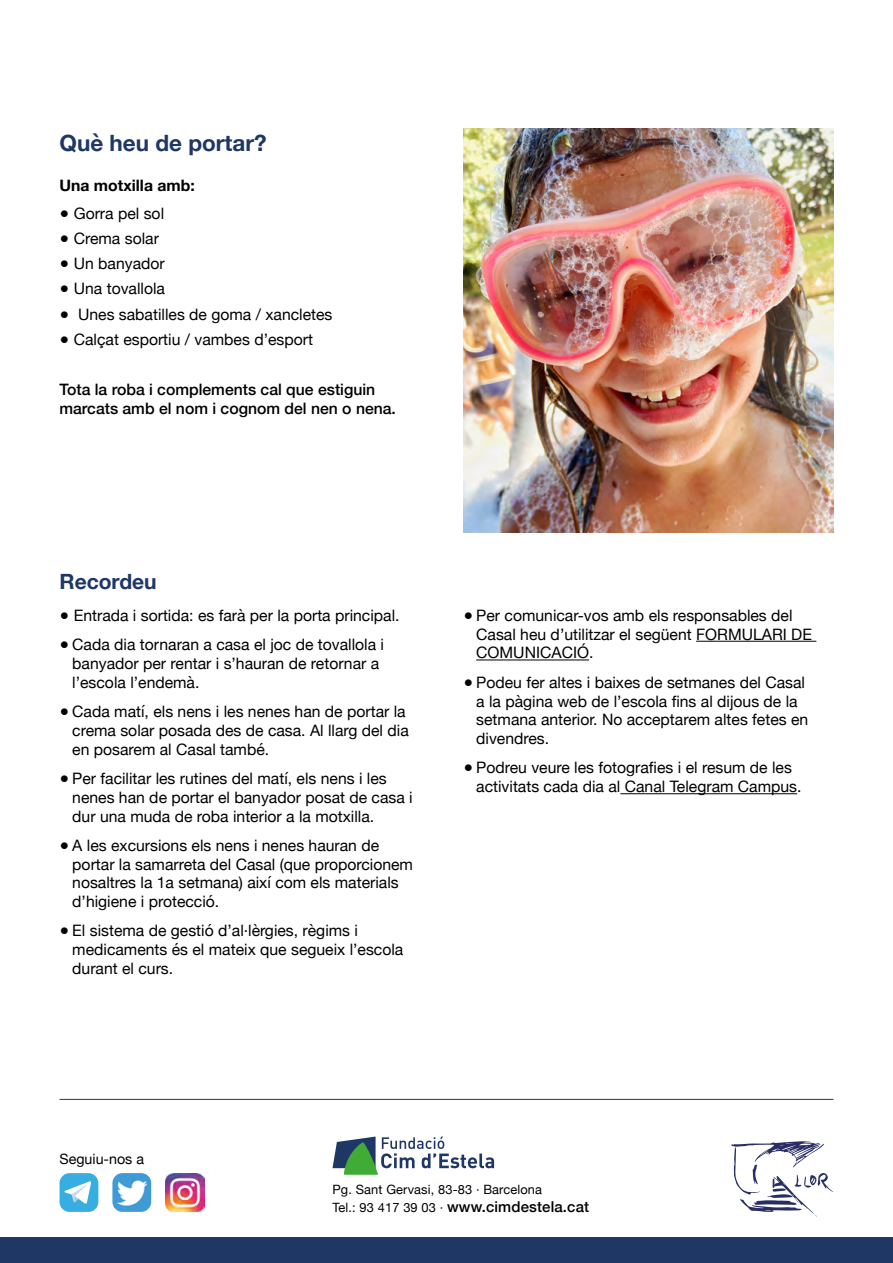
<style>
.page{position:relative;width:893px;height:1263px;background:#fff}
.page>*{position:absolute;margin:0;border:0;box-sizing:border-box;transform-origin:0 0}
.t1{font:700 22.5px "Helvetica Neue";color:#1f3765}
.t2{font:700 21px "Helvetica Neue";color:#1f3765}
.t3{font:15.75px/18.8px "Helvetica Neue";color:#000}
.t4{font:500 15.75px/18.9px "Helvetica Neue";color:#000}
.t5{font:700 15.75px "Helvetica Neue";color:#000}
.t6{font:500 15px "Helvetica Neue";letter-spacing:.01em;color:#000}
.t7{font:14.25px "Helvetica Neue";color:#000}
.t8{font:12.9px "Helvetica Neue";letter-spacing:.01em;color:#000}
.s1{font-weight:400;font-size:12.9px}
.s2{font-weight:300;font-size:12.9px}
</style>
<div class="page">
<hr style="left:696px;top:641px;width:120px;height:1px;background:#000">
<hr style="left:476px;top:660px;width:113px;height:1px;background:#000">
<hr style="left:620px;top:793px;width:177px;height:1px;background:#000">
<div style="left:0;top:1237px;width:893px;height:26px;background:#1f3765"></div>
<svg style="left:332px;top:1136px;width:162px;height:39px"></svg>
<img style="left:112px;top:1173px;width:39px;height:39px">
<img style="left:165px;top:1173px;width:39px;height:39px">
<svg style="left:60px;top:1173px;width:38px;height:39px"></svg>
<hr style="left:60px;top:1099px;width:773px;height:1px;background:#1f3765">
<svg style="left:731px;top:1141px;width:102px;height:76px"></svg>
<img style="left:463px;top:129px;width:370px;height:404px">
<h1 class="t1" style="left:60px;top:125px;width:209px">Què heu de portar?</h1>
<p class="t5" style="left:60px;top:173px;width:137px">Una motxilla amb:</p>
<p class="t3" style="left:60px;top:204px;width:106px">● Gorra pel sol</p>
<p class="t3" style="left:60px;top:230px;width:101px">● Crema solar</p>
<p class="t3" style="left:60px;top:255px;width:107px">● Un banyador</p>
<p class="t3" style="left:60px;top:280px;width:107px">● Una tovallola</p>
<p class="t3" style="left:60px;top:306px;width:274px">● Unes sabatilles de goma / xancletes</p>
<p class="t3" style="left:60px;top:331px;width:255px">● Calçat esportiu / vambes d’esport</p>
<p class="t4" style="left:60px;top:379px;width:338px">Tota la roba i complements cal que estiguin marcats amb el nom i cognom del nen o nena.</p>
<h2 class="t2" style="left:60px;top:565px;width:99px">Recordeu</h2>
<p class="t3" style="left:60px;top:607px;width:342px">● Entrada i sortida: es farà per la porta principal.</p>
<p class="t3" style="left:72px;top:636px;width:313px;text-indent:-13px">● Cada dia tornaran a casa el joc de tovallola i banyador per rentar i s’hauran de retornar a l’escola l’endemà.</p>
<p class="t3" style="left:72px;top:703px;width:338px;text-indent:-13px">● Cada matí, els nens i les nenes han de portar la crema solar posada des de casa. Al llarg del dia en posarem al Casal també.</p>
<p class="t3" style="left:72px;top:770px;width:342px;text-indent:-13px">● Per facilitar les rutines del matí, els nens i les nenes han de portar el banyador posat de casa i dur una muda de roba interior a la motxilla.</p>
<p class="t3" style="left:72px;top:837px;width:342px;text-indent:-13px">● A les excursions els nens i nenes hauran de portar la samarreta del Casal (que proporcionem nosaltres la 1a setmana) així com els materials d’higiene i protecció.</p>
<p class="t3" style="left:72px;top:922px;width:333px;text-indent:-13px">● El sistema de gestió d’al·lèrgies, règims i medicaments és el mateix que segueix l’escola durant el curs.</p>
<p class="t3" style="left:476px;top:607px;width:337px;text-indent:-13px">● Per comunicar-vos amb els responsables del<br>Casal heu d’utilitzar el següent FORMULARI DE<br>COMUNICACIÓ.</p>
<p class="t3" style="left:476px;top:674px;width:333px;text-indent:-13px">● Podeu fer altes i baixes de setmanes del Casal a la pàgina web de l’escola fins al dijous de la setmana anterior. No acceptarem altes fetes en divendres.</p>
<p class="t3" style="left:476px;top:759px;width:327px;text-indent:-13px">● Podreu veure les fotografies i el resum de les activitats cada dia al Canal Telegram Campus.</p>
<p class="t7" style="left:60px;top:1148px;width:86px">Seguiu-nos a</p>
<p class="t8" style="left:332px;top:1180px;width:211px">Pg. Sant Gervasi, 83-83 · Barcelona</p>
<p class="t6" style="left:332px;top:1194px;width:258px"><span class="s1">Tel.: 93 417 39 03</span> <span class="s2">·</span> www.cimdestela.cat</p>
</div>
